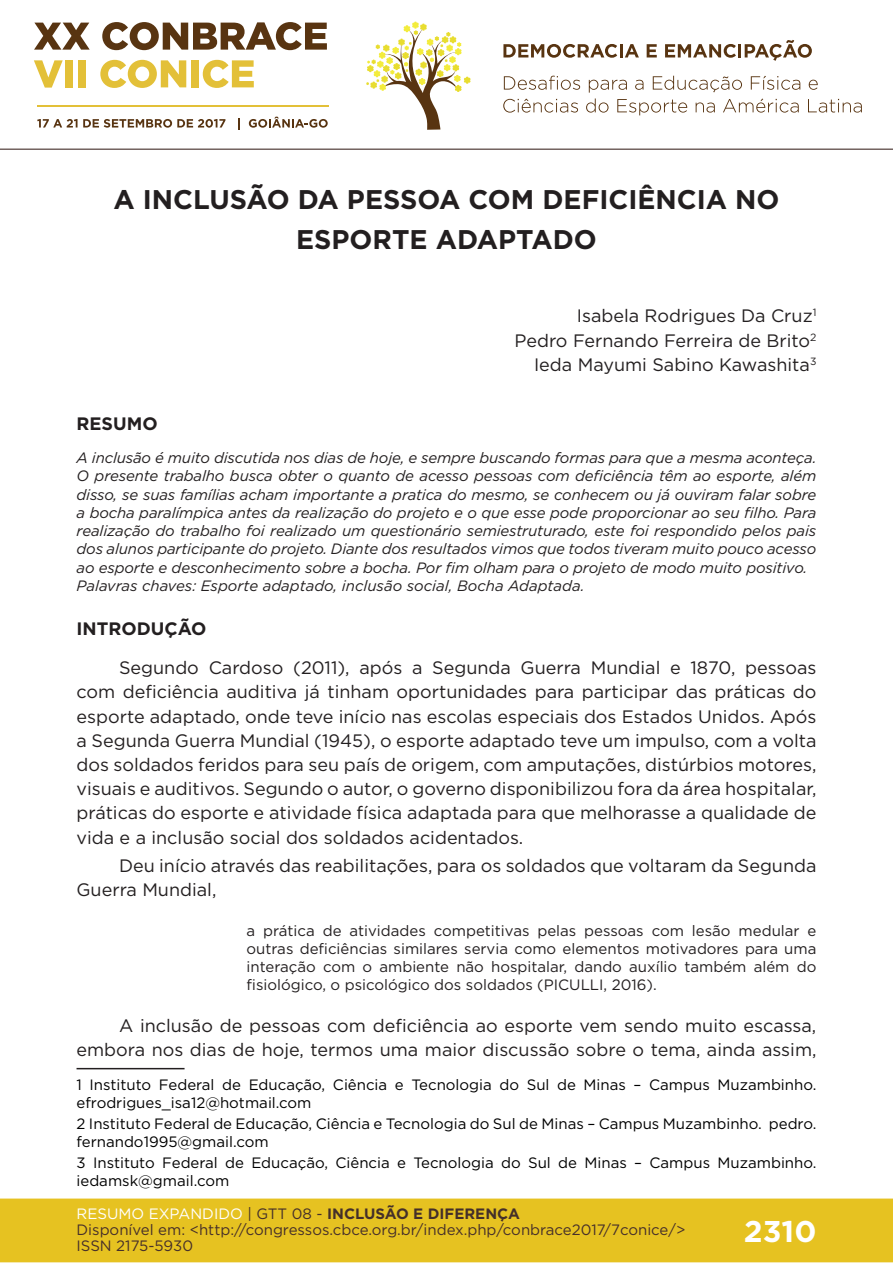
<style>
.page{position:relative;width:893px;height:1263px;background:#fff}
.page>*{position:absolute;margin:0;border:0;box-sizing:border-box;transform-origin:0 0}
.t1{font:700 30px "Gotham";color:#fff}
.t2{font:700 27px/40.7px "Gotham";color:#231f20;text-align:center}
.t3{font:18px/24.2px "Gotham";color:#231f20;text-align:right}
.t4{font:700 18px "Gotham";color:#231f20}
.t5{font:italic 15px/18.1px "Gotham";letter-spacing:-.01em;color:#231f20}
.t6{font:15px/18px "Gotham";color:#000001}
.t7{font:15px/18.1px "Gotham";color:#231f20;text-align:justify}
.t8{font:15px/16px "Gotham";color:#462f2a}
.s1{color:#fff}
.s2{color:#442f2a}
.s3{font-weight:700;color:#442f2a}
</style>
<div class="page">
<div style="left:0;top:1198px;width:893px;height:64px;background:#e6c221;border:2px solid #e6c221"></div>
<svg style="left:34px;top:23px;width:56px;height:27px"></svg>
<svg style="left:102px;top:22px;width:225px;height:28px"></svg>
<svg style="left:34px;top:60px;width:29px;height:28px"></svg>
<div style="left:65px;top:60px;width:8px;height:27px;background:#e3c038"></div>
<div style="left:78px;top:60px;width:8px;height:27px;background:#e3c038"></div>
<svg style="left:100px;top:60px;width:86px;height:28px"></svg>
<div style="left:191px;top:60px;width:8px;height:27px;background:#e3c038"></div>
<svg style="left:203px;top:60px;width:51px;height:28px"></svg>
<svg style="left:37px;top:119px;width:188px;height:9px"></svg>
<svg style="left:238px;top:118px;width:2px;height:11px"></svg>
<svg style="left:249px;top:117px;width:79px;height:11px"></svg>
<hr style="left:37px;top:105px;width:291px;height:2px;background:#e3c038">
<svg style="left:366px;top:21px;width:105px;height:109px"></svg>
<svg style="left:503px;top:44px;width:136px;height:14px"></svg>
<svg style="left:647px;top:44px;width:10px;height:13px"></svg>
<svg style="left:665px;top:40px;width:147px;height:21px"></svg>
<svg style="left:504px;top:76px;width:76px;height:14px"></svg>
<svg style="left:809px;top:80px;width:9px;height:10px"></svg>
<svg style="left:503px;top:99px;width:75px;height:14px"></svg>
<svg style="left:586px;top:76px;width:214px;height:39px"></svg>
<svg style="left:808px;top:99px;width:54px;height:14px"></svg>
<hr style="left:0;top:149px;width:893px;height:1px;background:#442f2a">
<hr style="left:77px;top:1068px;width:108px;height:1px;background:#231f20">
<h2 class="t2" style="left:113px;top:179px;width:668px">A INCLUSÃO DA PESSOA COM DEFICIÊNCIA NO<br>ESPORTE ADAPTADO</h2>
<p class="t3" style="left:514px;top:304px;width:303px">Isabela Rodrigues Da Cruz<sup>1<br></sup>Pedro Fernando Ferreira de Brito<sup>2<br></sup>Ieda Mayumi Sabino Kawashita<sup>3</sup></p>
<p class="t4" style="left:77px;top:412px;width:83px">RESUMO</p>
<p class="t5" style="left:77px;top:449px;width:741px">A inclusão é muito discutida nos dias de hoje, e sempre buscando formas para que a mesma aconteça.<br>O presente trabalho busca obter o quanto de acesso pessoas com deficiência têm ao esporte, além disso, se suas famílias acham importante a pratica do mesmo, se conhecem ou já ouviram falar sobre a bocha paralímpica antes da realização do projeto e o que esse pode proporcionar ao seu filho. Para realização do trabalho foi realizado um questionário semiestruturado, este foi respondido pelos pais dos alunos participante do projeto. Diante dos resultados vimos que todos tiveram muito pouco acesso ao esporte e desconhecimento sobre a bocha. Por fim olham para o projeto de modo muito positivo.<br>Palavras chaves: Esporte adaptado, inclusão social, Bocha Adaptada.</p>
<p class="t4" style="left:77px;top:617px;width:131px">INTRODUÇÃO</p>
<p class="t3" style="left:77px;top:655px;width:741px;text-align:justify;text-indent:43px">Segundo Cardoso (2011), após a Segunda Guerra Mundial e 1870, pessoas com deficiência auditiva já tinham oportunidades para participar das práticas do esporte adaptado, onde teve início nas escolas especiais dos Estados Unidos. Após a Segunda Guerra Mundial (1945), o esporte adaptado teve um impulso, com a volta dos soldados feridos para seu país de origem, com amputações, distúrbios motores, visuais e auditivos. Segundo o autor, o governo disponibilizou fora da área hospitalar, práticas do esporte e atividade física adaptada para que melhorasse a qualidade de vida e a inclusão social dos soldados acidentados.</p>
<p class="t3" style="left:77px;top:853px;width:741px;text-align:left;text-indent:43px">Deu início através das reabilitações, para os soldados que voltaram da Segunda<br>Guerra Mundial,</p>
<p class="t7" style="left:247px;top:921px;width:571px">a prática de atividades competitivas pelas pessoas com lesão medular e outras deficiências similares servia como elementos motivadores para uma interação com o ambiente não hospitalar, dando auxílio também além do fisiológico, o psicológico dos soldados (PICULLI, 2016).</p>
<p class="t3" style="left:77px;top:1013px;width:741px">A inclusão de pessoas com deficiência ao esporte vem sendo muito escassa, embora nos dias de hoje, termos uma maior discussão sobre o tema, ainda assim,</p>
<p class="t6" style="left:77px;top:1075px;width:741px">1 Instituto Federal de Educação, Ciência e Tecnologia do Sul de Minas – Campus Muzambinho. efrodrigues_isa12@hotmail.com</p>
<p class="t6" style="left:77px;top:1114px;width:741px">2 Instituto Federal de Educação, Ciência e Tecnologia do Sul de Minas – Campus Muzambinho. pedro. fernando1995@gmail.com</p>
<p class="t6" style="left:77px;top:1154px;width:741px">3 Instituto Federal de Educação, Ciência e Tecnologia do Sul de Minas – Campus Muzambinho. iedamsk@gmail.com</p>
<p class="t8" style="left:77px;top:1205px;width:610px"><span class="s1">RESUMO EXPANDIDO</span> <span class="s2">| GTT 08 -</span> <span class="s3">INCLUSÃO E DIFERENÇA<br></span>Disponível em: &lt;http://congressos.cbce.org.br/index.php/conbrace2017/7conice/&gt;<br>ISSN 2175-5930</p>
<h1 class="t1" style="left:744px;top:1212px;width:74px">2310</h1>
</div>
